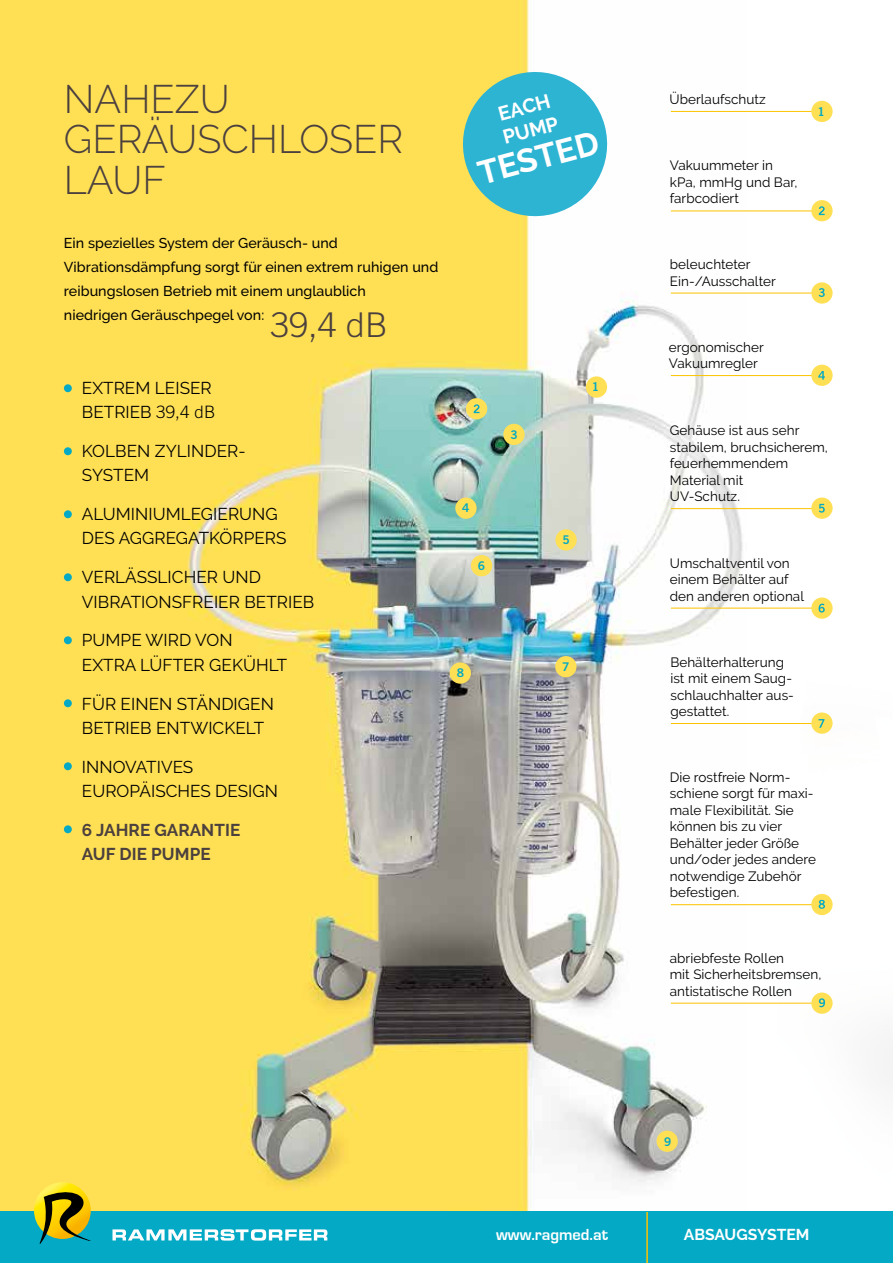
<style>
.page{position:relative;width:893px;height:1263px;background:#fff}
.page>*{position:absolute;margin:0;border:0;box-sizing:border-box;transform-origin:0 0}
.t1{font:300 39.75px/40.5px "Raleway";color:#4b403e}
.t2{font:300 34.05px "Trade Gothic";color:#4b403e}
.t3{font:700 33px "Raleway";color:#fff}
.t4{font:700 19.8px/23.7px "Raleway";color:#fff}
.t5{font:17.1px/24px "Raleway";letter-spacing:.005em;color:#000}
.t6{font:700 17.1px/24px "Raleway";letter-spacing:.005em;color:#4b403e}
.t7{font:700 16.5px "Eurostile";color:#fff}
.t8{font:700 15.75px "Raleway";color:#fff}
.t9{font:500 14.25px/24px "Raleway";letter-spacing:.005em;color:#000}
.t10{font:13.5px/16.5px "Raleway";letter-spacing:.005em;color:#000}
.t11{font:12px "Trade Gothic Bold Two";color:#03a9c5}
.s1{font-family:"Trade Gothic";font-weight:300}
</style>
<div class="page">
<img style="left:747px;top:509px;width:146px;height:703px">
<img style="left:0;top:0;width:747px;height:1212px">
<div style="left:64px;top:384px;width:8px;height:8px;background:#03a9c5;border-radius:50%"></div>
<div style="left:64px;top:447px;width:8px;height:8px;background:#03a9c5;border-radius:50%"></div>
<div style="left:64px;top:510px;width:8px;height:8px;background:#03a9c5;border-radius:50%"></div>
<div style="left:64px;top:573px;width:8px;height:8px;background:#03a9c5;border-radius:50%"></div>
<div style="left:64px;top:636px;width:8px;height:8px;background:#03a9c5;border-radius:50%"></div>
<div style="left:64px;top:699px;width:8px;height:8px;background:#03a9c5;border-radius:50%"></div>
<div style="left:64px;top:762px;width:8px;height:8px;background:#03a9c5;border-radius:50%"></div>
<div style="left:64px;top:825px;width:8px;height:8px;background:#03a9c5;border-radius:50%"></div>
<svg style="left:455px;top:64px;width:160px;height:160px"></svg>
<div style="left:586px;top:376px;width:21px;height:22px;background:#ffe054;border-radius:50%"></div>
<div style="left:466px;top:398px;width:21px;height:21px;background:#ffe054;border-radius:50%"></div>
<div style="left:503px;top:424px;width:22px;height:21px;background:#ffe054;border-radius:50%"></div>
<div style="left:450px;top:662px;width:21px;height:22px;background:#ffe054;border-radius:50%"></div>
<div style="left:471px;top:555px;width:21px;height:21px;background:#ffe054;border-radius:50%"></div>
<div style="left:555px;top:529px;width:22px;height:21px;background:#ffe054;border-radius:50%"></div>
<div style="left:455px;top:497px;width:22px;height:22px;background:#ffe054;border-radius:50%"></div>
<hr style="left:671px;top:210px;width:158px;height:1px;background:#fdc300">
<div style="left:811px;top:200px;width:22px;height:21px;background:#ffe054;border-radius:50%"></div>
<div style="left:555px;top:656px;width:21px;height:21px;background:#ffe054;border-radius:50%"></div>
<hr style="left:671px;top:111px;width:158px;height:1px;background:#fdc300">
<div style="left:811px;top:101px;width:22px;height:21px;background:#ffe054;border-radius:50%"></div>
<div style="left:657px;top:1130px;width:21px;height:22px;background:#ffe054;border-radius:50%"></div>
<div style="left:0;top:1212px;width:893px;height:51px;background:#03a9c5"></div>
<hr style="left:646px;top:1212px;width:2px;height:51px;background:#fdc300">
<svg style="left:112px;top:1229px;width:215px;height:11px"></svg>
<svg style="left:34px;top:1182px;width:57px;height:57px"></svg>
<svg style="left:40px;top:1186px;width:51px;height:58px;background:#909027"></svg>
<hr style="left:671px;top:1003px;width:159px;height:1px;background:#fdc300">
<div style="left:811px;top:992px;width:22px;height:22px;background:#ffe054;border-radius:50%"></div>
<svg style="left:819px;top:998px;width:6px;height:9px"></svg>
<hr style="left:671px;top:904px;width:158px;height:1px;background:#fdc300">
<div style="left:811px;top:894px;width:22px;height:21px;background:#ffe054;border-radius:50%"></div>
<svg style="left:819px;top:900px;width:6px;height:9px"></svg>
<hr style="left:671px;top:723px;width:158px;height:1px;background:#fdc300">
<div style="left:811px;top:712px;width:22px;height:22px;background:#ffe054;border-radius:50%"></div>
<svg style="left:819px;top:719px;width:5px;height:9px"></svg>
<hr style="left:671px;top:608px;width:158px;height:1px;background:#fdc300">
<div style="left:811px;top:597px;width:22px;height:22px;background:#ffe054;border-radius:50%"></div>
<svg style="left:819px;top:604px;width:6px;height:8px"></svg>
<hr style="left:671px;top:508px;width:158px;height:1px;background:#fdc300">
<div style="left:811px;top:497px;width:22px;height:22px;background:#ffe054;border-radius:50%"></div>
<svg style="left:819px;top:504px;width:6px;height:9px"></svg>
<hr style="left:671px;top:375px;width:158px;height:1px;background:#fdc300">
<div style="left:811px;top:365px;width:22px;height:21px;background:#ffe054;border-radius:50%"></div>
<svg style="left:818px;top:371px;width:7px;height:9px"></svg>
<hr style="left:671px;top:293px;width:158px;height:1px;background:#fdc300">
<div style="left:811px;top:282px;width:22px;height:22px;background:#ffe054;border-radius:50%"></div>
<svg style="left:819px;top:288px;width:6px;height:9px"></svg>
<svg style="left:819px;top:206px;width:6px;height:9px"></svg>
<svg style="left:474px;top:404px;width:5px;height:9px"></svg>
<h1 class="t1" style="left:64px;top:78px;width:341px">NAHEZU<br>GERÄUSCHLOSER<br>LAUF</h1>
<p class="t9" style="left:64px;top:231px;width:376px">Ein spezielles System der Geräusch- und Vibrationsdämpfung sorgt für einen extrem ruhigen und reibungslosen Betrieb mit einem unglaublich<br>niedrigen Geräuschpegel von:</p>
<h2 class="t2" style="left:270px;top:305px;width:119px">39,4 dB</h2>
<p class="t5" style="left:82px;top:376px;width:135px">EXTREM LEISER<br>BETRIEB <span class="s1">39,4 dB</span></p>
<p class="t5" style="left:82px;top:439px;width:165px">KOLBEN ZYLINDER-<br>SYSTEM</p>
<p class="t5" style="left:82px;top:502px;width:206px">ALUMINIUMLEGIERUNG<br>DES AGGREGATKÖRPERS</p>
<p class="t5" style="left:82px;top:565px;width:234px">VERLÄSSLICHER UND<br>VIBRATIONSFREIER BETRIEB</p>
<p class="t5" style="left:82px;top:628px;width:207px">PUMPE WIRD VON<br>EXTRA LÜFTER GEKÜHLT</p>
<p class="t5" style="left:82px;top:691px;width:193px">FÜR EINEN STÄNDIGEN<br>BETRIEB ENTWICKELT</p>
<p class="t5" style="left:82px;top:754px;width:198px">INNOVATIVES<br>EUROPÄISCHES DESIGN</p>
<p class="t6" style="left:82px;top:817px;width:160px">6 JAHRE GARANTIE<br>AUF DIE PUMPE</p>
<h3 class="t4" style="left:494px;top:103px;width:58px;rotate:-15deg">EACH<br>PUMP</h3>
<h3 class="t3" style="left:474px;top:155px;width:125px;rotate:-15deg">TESTED</h3>
<p class="t11" style="left:462px;top:501px;width:9px">4</p>
<p class="t11" style="left:478px;top:558px;width:9px">6</p>
<p class="t11" style="left:510px;top:427px;width:9px">3</p>
<p class="t11" style="left:457px;top:666px;width:9px">8</p>
<p class="t11" style="left:592px;top:379px;width:9px">1</p>
<p class="t11" style="left:562px;top:533px;width:9px">5</p>
<p class="t11" style="left:562px;top:660px;width:9px">7</p>
<p class="t10" style="left:669px;top:91px;width:98px">Überlaufschutz</p>
<p class="t10" style="left:670px;top:157px;width:129px">Vakuummeter in kPa, mmHg und Bar, farbcodiert</p>
<p class="t10" style="left:670px;top:256px;width:107px">beleuchteter<br>Ein-/Ausschalter</p>
<p class="t10" style="left:669px;top:339px;width:96px">ergonomischer<br>Vakuumregler</p>
<p class="t11" style="left:817px;top:104px;width:9px">1</p>
<p class="t10" style="left:670px;top:422px;width:159px">Gehäuse ist aus sehr stabilem, bruchsicherem, feuerhemmendem<br>Material mit<br>UV-Schutz.</p>
<p class="t10" style="left:670px;top:555px;width:136px">Umschaltventil von einem Behälter auf den anderen optional</p>
<p class="t10" style="left:670px;top:654px;width:125px">Behälterhalterung ist mit einem Saug&shy;schlauchhalter aus&shy;gestattet.</p>
<p class="t10" style="left:670px;top:769px;width:148px">Die rostfreie Norm&shy;schiene sorgt für maxi&shy;male Flexibilität. Sie können bis zu vier<br>Behälter jeder Größe und/oder jedes andere notwendige Zubehör befestigen.</p>
<p class="t10" style="left:670px;top:950px;width:153px">abriebfeste Rollen<br>mit Sicherheitsbremsen, antistatische Rollen</p>
<p class="t11" style="left:664px;top:1134px;width:9px">9</p>
<p class="t7" style="left:496px;top:1226px;width:113px">www.ragmed.at</p>
<p class="t8" style="left:684px;top:1226px;width:127px">ABSAUGSYSTEM</p>
</div>
